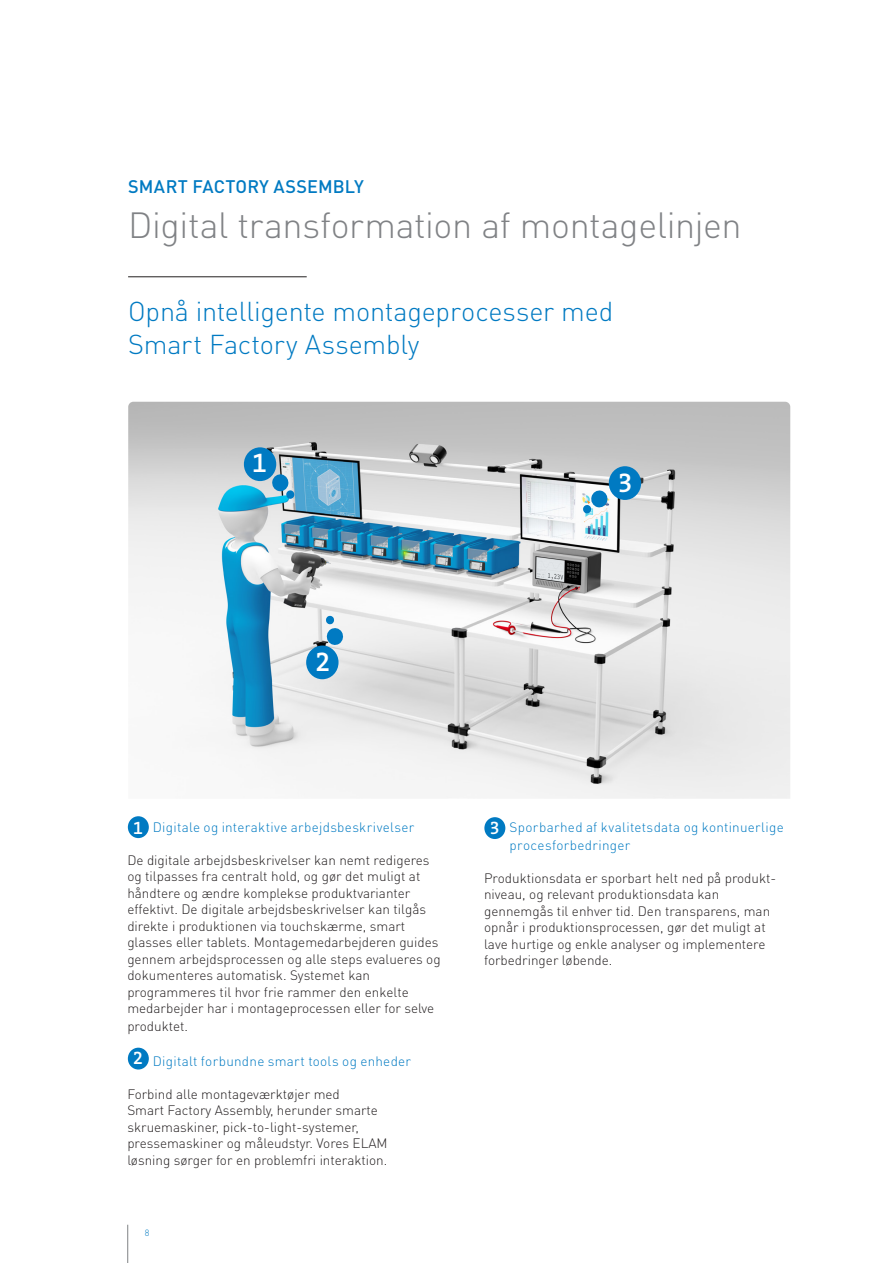
<style>
.page{position:relative;width:893px;height:1263px;background:#fff}
.page>*{position:absolute;margin:0;border:0;box-sizing:border-box;transform-origin:0 0}
.Haupttitel{font:300 36px "DINOT";letter-spacing:-.01em;color:#808285}
.Lead_Titel_1{font:300 27px "DINOT";letter-spacing:-.005em;color:#007ac2}
.t1{font:27px "The Serif HP6 Se Bld";color:#fff}
.Thema{font:500 18px "DINOT";letter-spacing:.005em;color:#007ac2}
.t2{font:18px "The Serif HP6 Se Bld";color:#fff}
.t3{font:300 13.5px/16.5px "DINOT";color:#231f20}
.Subline{font:300 13.5px/18px "DINOT";letter-spacing:.02em;color:#007ac2}
.t4{font:300 9px "DINOT";color:#007ac2}
</style>
<div class="page">
<hr style="left:127px;top:1225px;width:1px;height:38px;background:#808285">
<img style="left:128px;top:402px;width:662px;height:397px">
<div style="left:306px;top:645px;width:33px;height:34px;background:#007ac2;border-radius:50%"></div>
<svg style="left:325px;top:615px;width:19px;height:31px"></svg>
<div style="left:244px;top:447px;width:32px;height:34px;background:#007ac2;border-radius:50%"></div>
<svg style="left:271px;top:474px;width:24px;height:25px"></svg>
<div style="left:609px;top:466px;width:32px;height:34px;background:#007ac2;border-radius:50%"></div>
<svg style="left:583px;top:490px;width:25px;height:24px"></svg>
<div style="left:128px;top:816px;width:21px;height:22px;background:#007ac2;border-radius:50%"></div>
<div style="left:128px;top:1048px;width:21px;height:21px;background:#007ac2;border-radius:50%"></div>
<div style="left:484px;top:817px;width:21px;height:22px;background:#007ac2;border-radius:50%"></div>
<hr style="left:128px;top:276px;width:179px;height:1px;background:#231f20">
<p class="Thema" style="left:128px;top:174px;width:237px">SMART FACTORY ASSEMBLY</p>
<p class="Haupttitel" style="left:128px;top:200px;width:615px">Digital transformation af montagelinjen</p>
<p class="Lead_Titel_1" style="left:128px;top:293px;width:487px">Opnå intelligente montageprocesser med</p>
<p class="Lead_Titel_1" style="left:128px;top:326px;width:293px">Smart Factory Assembly</p>
<p class="t1" style="left:252px;top:445px;width:16px">1</p>
<p class="t1" style="left:618px;top:465px;width:16px">3</p>
<p class="t1" style="left:315px;top:644px;width:16px">2</p>
<p class="t2" style="left:133px;top:816px;width:11px">1</p>
<p class="Subline" style="left:153px;top:817px;width:263px">Digitale og interaktive arbejdsbeskrivelser</p>
<p class="t3" style="left:127px;top:851px;width:315px">De digitale arbejdsbeskrivelser kan nemt redigeres og tilpasses fra centralt hold, og gør det muligt at håndtere og ændre komplekse produktvarianter effektivt. De digitale arbejdsbeskrivelser kan tilgås direkte i produktionen via touchskærme, smart glasses eller tablets. Montagemedarbejderen guides gennem arbejdsprocessen og alle steps evalueres og dokumenteres automatisk. Systemet kan</p>
<p class="t3" style="left:127px;top:983px;width:308px">programmeres til hvor frie rammer den enkelte medarbejder har i montageprocessen eller for selve</p>
<p class="t3" style="left:127px;top:1017px;width:62px">produktet.</p>
<p class="t2" style="left:133px;top:1046px;width:11px">2</p>
<p class="Subline" style="left:153px;top:1051px;width:260px">Digitalt forbundne smart tools og enheder</p>
<p class="t3" style="left:127px;top:1085px;width:262px">Forbind alle montageværktøjer med<br>Smart Factory Assembly, herunder smarte skruemaskiner, pick-to-light-systemer, pressemaskiner og måleudstyr. Vores ELAM løsning sørger for en problemfri interaktion.</p>
<p class="t4" style="left:145px;top:1227px;width:6px">8</p>
<p class="t2" style="left:490px;top:816px;width:11px">3</p>
<p class="Subline" style="left:510px;top:817px;width:276px">Sporbarhed af kvalitetsdata og kontinuerlige procesforbedringer</p>
<p class="t3" style="left:484px;top:869px;width:294px">Produktionsdata er sporbart helt ned på produkt&shy;niveau, og relevant produktionsdata kan</p>
<p class="t3" style="left:484px;top:902px;width:288px">gennemgås til enhver tid. Den transparens, man opnår i produktionsprocessen, gør det muligt at lave hurtige og enkle analyser og implementere</p>
<p class="t3" style="left:484px;top:951px;width:130px">forbedringer løbende.</p>
</div>
